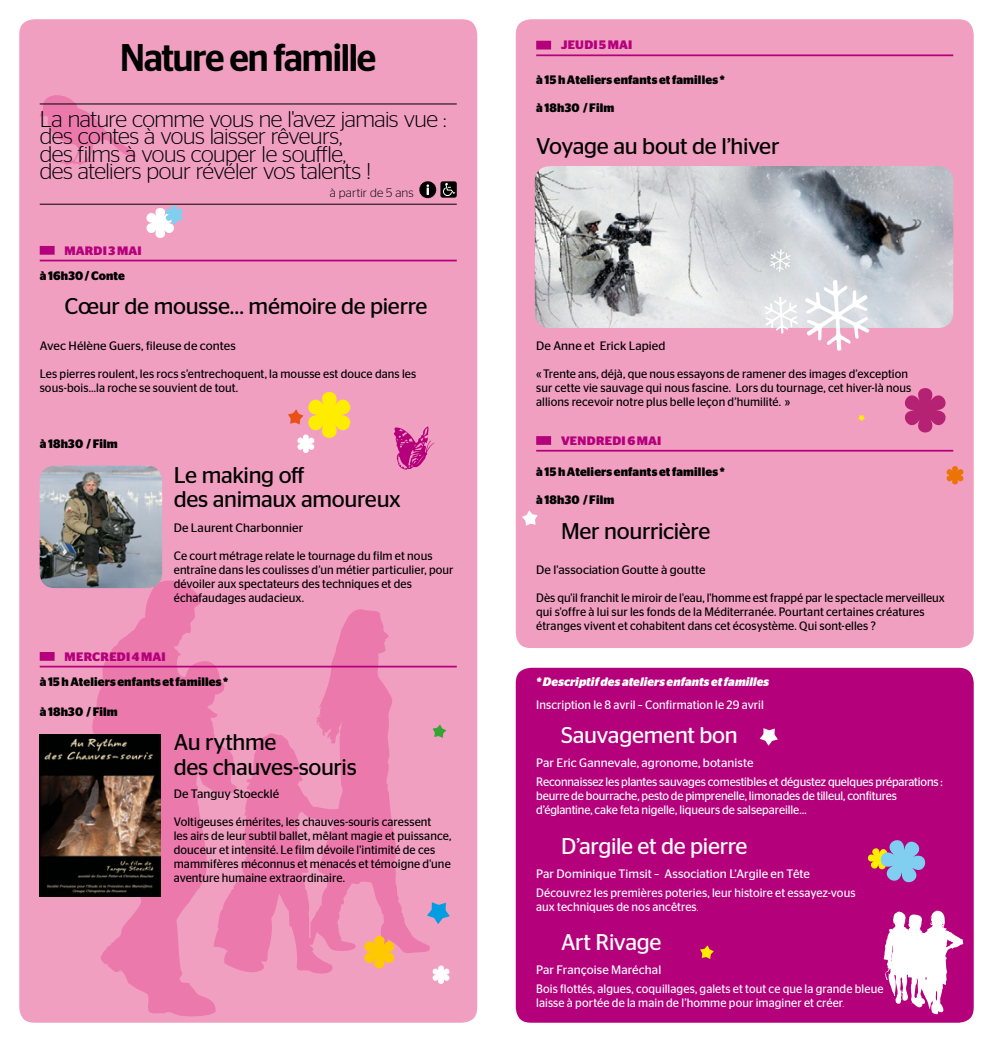
<style>
.page{position:relative;width:993px;height:1042px;background:#fff}
.page>*{position:absolute;margin:0;border:0;box-sizing:border-box;transform-origin:0 0}
.t1{font:500 38.5px "Stag Sans";letter-spacing:-.035em;color:#000;scale:.93 1}
.t2{font:300 22.75px/17.5px "Stag Sans";letter-spacing:-.025em;color:#000}
.t3{font:22.75px/24.5px "Stag Sans";letter-spacing:-.015em;color:#000}
.t4{font:22.75px "Stag Sans";letter-spacing:-.015em;color:#fff}
.t5{font:12.25px/14px "Stag Sans";letter-spacing:.005em;color:#000;scale:.95 1}
.t6{font:12.25px/18.9px "Stag Sans";color:#fff}
.t7{font:12.25px/14px "Stag Sans";color:#fff;scale:.95 1}
.t8{font:700 12.25px "Stag Sans";letter-spacing:.01em;color:#000;scale:.95 1}
.t9{font:12.25px "Stag Sans";letter-spacing:.005em;color:#000}
.t10{font:700 12.25px "Stag Sans";color:#b5007c}
.t11{font:italic 700 12.25px "Stag Sans";letter-spacing:.01em;color:#fff;scale:.95 1}
.t12{font:300 12.25px "Stag Sans";letter-spacing:.01em;color:#000}
.s1{font-weight:300}
</style>
<div class="page">
<div style="left:15px;top:19px;width:964px;height:1009px;background:#f19fc1"></div>
<svg style="left:86px;top:580px;width:344px;height:436px"></svg>
<svg style="left:40px;top:95px;width:96px;height:71px"></svg>
<hr style="left:40px;top:104px;width:416px;height:1px;background:#000">
<hr style="left:40px;top:204px;width:416px;height:1px;background:#000">
<div style="left:40px;top:246px;width:15px;height:9px;background:#b5007c"></div>
<hr style="left:40px;top:260px;width:416px;height:1px;background:#b5007c">
<div style="left:40px;top:652px;width:15px;height:9px;background:#b5007c"></div>
<hr style="left:40px;top:666px;width:416px;height:1px;background:#b5007c">
<div style="left:440px;top:181px;width:16px;height:17px;background:#000;border-radius:2px"></div>
<svg style="left:443px;top:183px;width:13px;height:13px"></svg>
<svg style="left:419px;top:181px;width:17px;height:17px"></svg>
<div style="left:536px;top:41px;width:15px;height:8px;background:#b5007c"></div>
<hr style="left:536px;top:54px;width:416px;height:2px;background:#b5007c">
<div style="left:536px;top:436px;width:15px;height:9px;background:#b5007c"></div>
<hr style="left:536px;top:450px;width:416px;height:1px;background:#b5007c">
<img style="left:40px;top:466px;width:122px;height:122px">
<img style="left:40px;top:734px;width:120px;height:162px">
<img style="left:534px;top:166px;width:418px;height:162px">
<svg style="left:139px;top:204px;width:48px;height:34px"></svg>
<svg style="left:428px;top:963px;width:22px;height:23px"></svg>
<svg style="left:946px;top:466px;width:18px;height:19px"></svg>
<svg style="left:356px;top:932px;width:46px;height:40px"></svg>
<svg style="left:858px;top:415px;width:6px;height:6px"></svg>
<svg style="left:432px;top:724px;width:14px;height:14px"></svg>
<svg style="left:427px;top:902px;width:22px;height:22px"></svg>
<svg style="left:522px;top:510px;width:15px;height:16px"></svg>
<svg style="left:288px;top:392px;width:63px;height:61px"></svg>
<svg style="left:904px;top:388px;width:42px;height:45px"></svg>
<svg style="left:804px;top:280px;width:65px;height:71px"></svg>
<svg style="left:764px;top:297px;width:33px;height:36px"></svg>
<svg style="left:769px;top:249px;width:21px;height:23px"></svg>
<svg style="left:394px;top:426px;width:40px;height:44px"></svg>
<div style="left:496px;top:0;width:496px;height:667px;border:19px solid #fff;border-radius:25px"></div>
<div style="left:0;top:0;width:496px;height:1042px;border:19px solid #fff;border-radius:25px"></div>
<div style="left:483px;top:0;width:25px;height:1042px;background:#fff"></div>
<div style="left:506px;top:658px;width:477px;height:374px;background:#b5007c;border-radius:25px"></div>
<div style="left:496px;top:648px;width:496px;height:394px;border:19px solid #fff;border-radius:25px"></div>
<svg style="left:759px;top:728px;width:18px;height:18px"></svg>
<svg style="left:883px;top:910px;width:79px;height:104px"></svg>
<svg style="left:700px;top:945px;width:13px;height:14px"></svg>
<svg style="left:867px;top:840px;width:59px;height:43px"></svg>
<h1 class="t1" style="left:120px;top:35px;width:277px">Nature en famille</h1>
<h2 class="t2" style="left:40px;top:109px;width:408px">La nature comme vous ne l'avez jamais vue : des contes à vous laisser rêveurs,<br>des films à vous couper le souffle,<br>des ateliers pour révéler vos talents !</h2>
<p class="t12" style="left:330px;top:185px;width:85px">à partir de 5 ans</p>
<p class="t10" style="left:64px;top:243px;width:20px">Mardi</p>
<p class="t10" style="left:108px;top:243px;width:18px">3 mai</p>
<p class="t8" style="left:40px;top:269px;width:91px">à 16h30 / Conte</p>
<h2 class="t3" style="left:64px;top:294px;width:364px">Cœur de mousse… mémoire de pierre</h2>
<p class="t9" style="left:40px;top:339px;width:198px">Avec Hélène Guers, fileuse de contes</p>
<p class="t5" style="left:40px;top:367px;width:398px">Les pierres roulent, les rocs s’entrechoquent, la mousse est douce dans les sous-bois…la roche se souvient de tout.</p>
<p class="t8" style="left:40px;top:437px;width:84px">à 18h30 / Film</p>
<h2 class="t3" style="left:174px;top:462px;width:228px">Le making off<br>des animaux amoureux</h2>
<p class="t9" style="left:174px;top:521px;width:131px">De Laurent Charbonnier</p>
<p class="t5" style="left:174px;top:549px;width:296px">Ce court métrage relate le tournage du film et nous entraîne dans les coulisses d’un métier particulier, pour dévoiler aux spectateurs des techniques et des échafaudages audacieux.</p>
<p class="t10" style="left:64px;top:649px;width:21px">Mercredi</p>
<p class="t10" style="left:132px;top:649px;width:19px">4 mai</p>
<p class="t8" style="left:40px;top:675px;width:200px">à 15 h Ateliers enfants et familles *</p>
<p class="t8" style="left:40px;top:704px;width:84px">à 18h30 / Film</p>
<h2 class="t3" style="left:174px;top:730px;width:184px">Au rythme<br>des chauves-souris</h2>
<p class="t9" style="left:174px;top:787px;width:107px">De Tanguy Stoecklé</p>
<p class="t5" style="left:174px;top:815px;width:293px">Voltigeuses émérites, les chauves-souris caressent<br>les airs de leur subtil ballet, mêlant magie et puissance, douceur et intensité. Le film dévoile l'intimité de ces mammifères méconnus et menacés et témoigne d'une aventure humaine extraordinaire.</p>
<p class="t10" style="left:536px;top:38px;width:12px">jeudi</p>
<p class="t10" style="left:599px;top:38px;width:18px">5 mai</p>
<p class="t8" style="left:536px;top:73px;width:200px">à 15 h Ateliers enfants et familles *</p>
<p class="t8" style="left:536px;top:101px;width:84px">à 18h30 / Film</p>
<h2 class="t3" style="left:536px;top:134px;width:245px">Voyage au bout de l’hiver</h2>
<p class="t9" style="left:536px;top:339px;width:131px">De Anne et Erick Lapied</p>
<p class="t5" style="left:536px;top:367px;width:396px">«Trente ans, déjà, que nous essayons de ramener des images d’exception sur cette vie sauvage qui nous fascine. Lors du tournage, cet hiver-là nous allions recevoir notre plus belle leçon d’humilité. »</p>
<p class="t10" style="left:561px;top:433px;width:18px">Vendredi</p>
<p class="t10" style="left:627px;top:433px;width:19px">6 mai</p>
<p class="t8" style="left:536px;top:465px;width:200px">à 15 h Ateliers enfants et familles *</p>
<p class="t8" style="left:536px;top:493px;width:84px">à 18h30 / Film</p>
<h2 class="t3" style="left:561px;top:518px;width:151px">Mer nourricière</h2>
<p class="t9" style="left:536px;top:563px;width:171px">De l'association Goutte à goutte</p>
<p class="t5" style="left:536px;top:591px;width:431px">Dès qu'il franchit le miroir de l'eau, l'homme est frappé par le spectacle merveilleux qui s'offre à lui sur les fonds de la Méditerranée. Pourtant certaines créatures étranges vivent et cohabitent dans cet écosystème. Qui sont-elles ?</p>
<p class="t11" style="left:536px;top:675px;width:247px">* Descriptif des ateliers enfants et familles</p>
<p class="t7" style="left:536px;top:697px;width:241px">Inscription le 8 avril – Confirmation le 29 avril</p>
<h2 class="t4" style="left:561px;top:722px;width:178px">Sauvagement bon</h2>
<p class="t6" style="left:536px;top:753px;width:408px">Par Eric Gannevale, agronome, botaniste<br>Reconnaissez les plantes sauvages comestibles et dégustez quelques préparations :</p>
<p class="t7" style="left:536px;top:789px;width:381px">beurre de bourrache, pesto de pimprenelle, limonades de tilleul, confitures d’églantine, cake feta nigelle, liqueurs de salsepareille…</p>
<h2 class="t4" style="left:561px;top:833px;width:188px">D’argile et de pierre</h2>
<p class="t6" style="left:536px;top:864px;width:321px">Par Dominique Timsit – Association L’Argile en Tête<br>Découvrez les premières poteries, leur histoire et essayez-vous</p>
<p class="t7" style="left:536px;top:899px;width:172px">aux techniques de nos ancêtres<span class="s1">.</span></p>
<h2 class="t4" style="left:561px;top:929px;width:102px">Art Rivage</h2>
<p class="t6" style="left:536px;top:960px;width:349px">Par Françoise Maréchal<br>Bois flottés, algues, coquillages, galets et tout ce que la grande bleue</p>
<p class="t7" style="left:536px;top:995px;width:325px">laisse à portée de la main de l’homme pour imaginer et créer<span class="s1">.</span></p>
</div>
